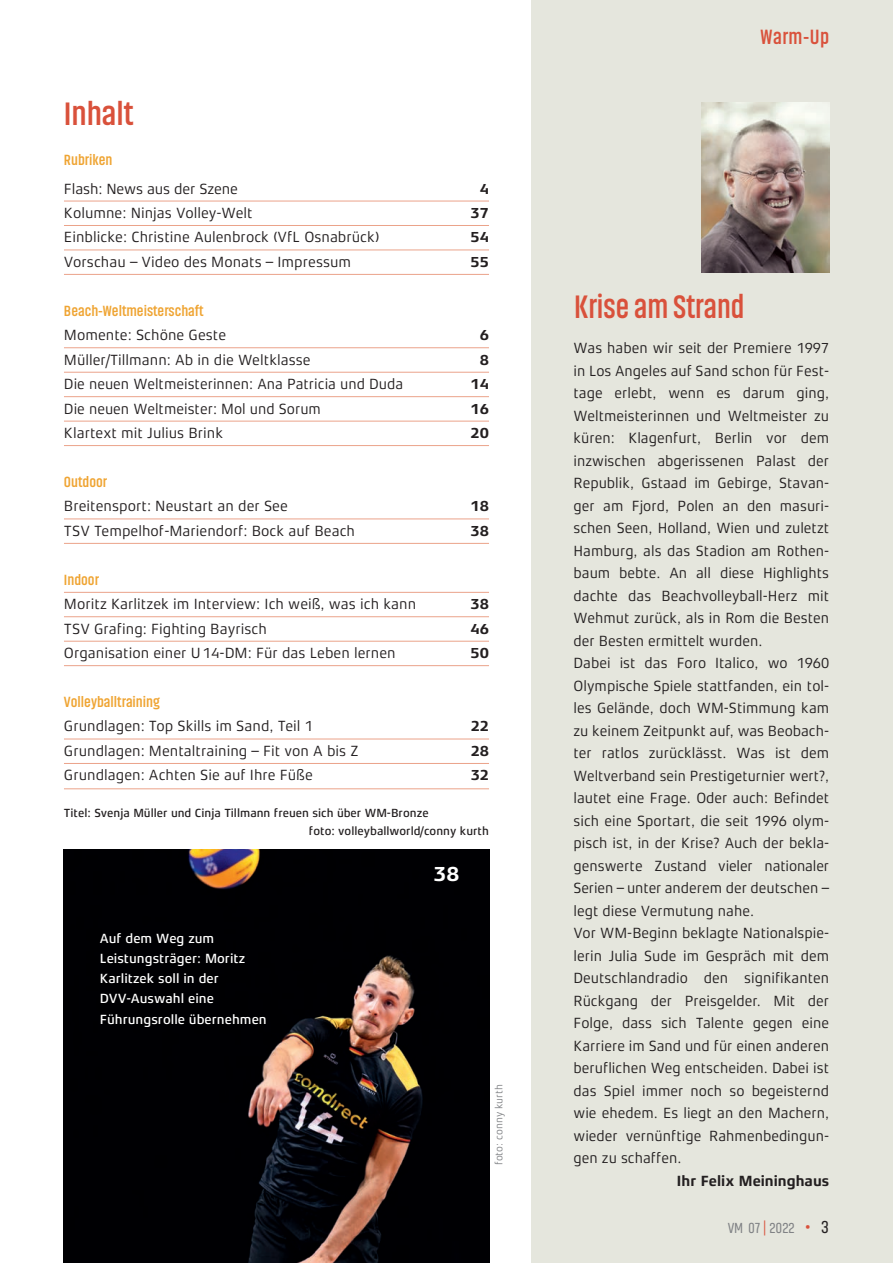
<style>
.page{position:relative;width:893px;height:1263px;background:#fff}
.page>*{position:absolute;margin:0;border:0;box-sizing:border-box;transform-origin:0 0}
.t1{font:700 33px "Akhand";color:#d9513b;scale:.91 1}
.t2{font:700 33px "Akhand";color:#d9513b}
.t3{font:700 21px "Akhand";letter-spacing:.025em;color:#d9513b;scale:.95 1}
.t4{font:700 21px "Xenois Sans Pro";color:#fff}
.t5{font:15px/22.5px "Xenois Sans Pro";color:#231f20}
.t6{font:700 15px "Akhand";color:#efa432}
.t7{font:700 15px "Xenois Sans Pro";color:#231f20}
.t8{font:15px "Akhand";color:#808285}
.t9{font:500 13.5px/20.2px "Xenois Sans Pro";color:#fff}
.t10{font:500 12px/18.5px "Xenois Sans Pro";color:#231f20}
.t11{font:10.5px "Xenois Sans Pro";color:#808285}
.s1{color:#d9513b}
.s2{font-size:24px;color:#d9513b}
.s3{font-size:18px;color:#231f20}
</style>
<div class="page">
<div style="left:531px;top:0;width:362px;height:1263px;background:#e5e6dd"></div>
<img style="left:702px;top:102px;width:127px;height:170px">
<hr style="left:64px;top:201px;width:425px;height:1px;background:#eba38a">
<hr style="left:64px;top:225px;width:425px;height:1px;background:#eba38a">
<hr style="left:64px;top:250px;width:425px;height:1px;background:#eba38a">
<hr style="left:64px;top:274px;width:425px;height:1px;background:#eba38a">
<hr style="left:64px;top:347px;width:425px;height:1px;background:#eba38a">
<hr style="left:64px;top:372px;width:425px;height:1px;background:#eba38a">
<hr style="left:64px;top:396px;width:425px;height:1px;background:#eba38a">
<hr style="left:64px;top:421px;width:425px;height:1px;background:#eba38a">
<hr style="left:64px;top:445px;width:425px;height:1px;background:#eba38a">
<hr style="left:64px;top:518px;width:425px;height:1px;background:#eba38a">
<hr style="left:64px;top:543px;width:425px;height:1px;background:#eba38a">
<hr style="left:64px;top:592px;width:425px;height:1px;background:#eba38a">
<hr style="left:64px;top:616px;width:425px;height:1px;background:#eba38a">
<hr style="left:64px;top:641px;width:425px;height:1px;background:#eba38a">
<hr style="left:64px;top:665px;width:425px;height:1px;background:#eba38a">
<hr style="left:64px;top:739px;width:425px;height:1px;background:#eba38a">
<hr style="left:64px;top:763px;width:425px;height:1px;background:#eba38a">
<hr style="left:64px;top:788px;width:425px;height:1px;background:#eba38a">
<img style="left:64px;top:849px;width:425px;height:414px">
<h1 class="t2" style="left:64px;top:100px;width:71px">Inhalt</h1>
<p class="t6" style="left:64px;top:154px;width:50px">Rubriken</p>
<p class="t5" style="left:64px;top:179px;width:176px">Flash: News aus der Szene</p>
<p class="t7" style="left:480px;top:180px;width:11px">4</p>
<p class="t5" style="left:64px;top:203px;width:190px">Kolumne: Ninjas Volley-Welt</p>
<p class="t7" style="left:470px;top:204px;width:20px">37</p>
<p class="t5" style="left:64px;top:227px;width:317px">Einblicke: Christine Aulenbrock (VfL Osnabrück)</p>
<p class="t7" style="left:470px;top:228px;width:20px">54</p>
<p class="t5" style="left:64px;top:252px;width:289px">Vorschau – Video des Monats – Impressum</p>
<p class="t7" style="left:470px;top:253px;width:20px">55</p>
<p class="t6" style="left:64px;top:305px;width:141px">Beach-Weltmeisterschaft</p>
<p class="t5" style="left:64px;top:325px;width:164px">Momente: Schöne Geste</p>
<p class="t7" style="left:480px;top:326px;width:11px">6</p>
<p class="t5" style="left:64px;top:350px;width:248px">Müller/Tillmann: Ab in die Weltklasse</p>
<p class="t7" style="left:480px;top:351px;width:11px">8</p>
<p class="t5" style="left:64px;top:374px;width:341px">Die neuen Weltmeisterinnen: Ana Patricia und Duda</p>
<p class="t7" style="left:470px;top:375px;width:20px">14</p>
<p class="t5" style="left:64px;top:399px;width:258px">Die neuen Weltmeister: Mol und Sorum</p>
<p class="t7" style="left:470px;top:400px;width:20px">16</p>
<p class="t5" style="left:64px;top:423px;width:161px">Klartext mit Julius Brink</p>
<p class="t7" style="left:470px;top:424px;width:20px">20</p>
<p class="t6" style="left:64px;top:476px;width:45px">Outdoor</p>
<p class="t5" style="left:64px;top:496px;width:225px">Breitensport: Neustart an der See</p>
<p class="t7" style="left:470px;top:497px;width:20px">18</p>
<p class="t5" style="left:64px;top:521px;width:293px">TSV Tempelhof-Mariendorf: Bock auf Beach</p>
<p class="t7" style="left:470px;top:522px;width:20px">38</p>
<p class="t6" style="left:64px;top:574px;width:37px">Indoor</p>
<p class="t5" style="left:64px;top:594px;width:354px">Moritz Karlitzek im Interview: Ich weiß, was ich kann</p>
<p class="t7" style="left:470px;top:595px;width:20px">38</p>
<p class="t5" style="left:64px;top:619px;width:205px">TSV Grafing: Fighting Bayrisch</p>
<p class="t7" style="left:470px;top:620px;width:20px">46</p>
<p class="t5" style="left:64px;top:643px;width:333px">Organisation einer U 14-DM: Für das Leben lernen</p>
<p class="t7" style="left:470px;top:644px;width:20px">50</p>
<p class="t6" style="left:64px;top:696px;width:97px">Volleyballtraining</p>
<p class="t5" style="left:64px;top:716px;width:251px">Grundlagen: Top Skills im Sand, Teil 1</p>
<p class="t7" style="left:471px;top:717px;width:20px">22</p>
<p class="t5" style="left:64px;top:741px;width:296px">Grundlagen: Mentaltraining – Fit von A bis Z</p>
<p class="t7" style="left:471px;top:742px;width:20px">28</p>
<p class="t5" style="left:64px;top:765px;width:250px">Grundlagen: Achten Sie auf Ihre Füße</p>
<p class="t7" style="left:471px;top:766px;width:20px">32</p>
<p class="t10" style="left:309px;top:805px;width:182px;text-indent:-245px">Titel: Svenja Müller und Cinja Tillmann freuen sich über WM-Bronze<br>foto: volleyballworld/conny kurth</p>
<p class="t9" style="left:100px;top:929px;width:169px">Auf dem Weg zum<br>Leistungsträger: Moritz<br>Karlitzek soll in der<br>DVV-Auswahl eine<br>Führungsrolle übernehmen</p>
<h2 class="t4" style="left:434px;top:861px;width:27px">38</h2>
<p class="t11" style="left:495px;top:1165px;width:83px;rotate:-90deg">foto: conny kurth</p>
<h2 class="t3" style="left:760px;top:29px;width:74px">Warm-Up</h2>
<h1 class="t1" style="left:574px;top:294px;width:189px">Krise am Strand</h1>
<p class="t5" style="left:573px;top:338px;width:257px">Was haben wir seit der Premiere 1997 in Los Angeles auf Sand schon für Fest&shy;tage erlebt, wenn es darum ging, Weltmeisterinnen und Weltmeister zu küren: Klagenfurt, Berlin vor dem inzwischen abgerissenen Palast der Republik, Gstaad im Gebirge, Stavan&shy;ger am Fjord, Polen an den masuri&shy;schen Seen, Holland, Wien und zuletzt Hamburg, als das Stadion am Rothen&shy;baum bebte. An all diese Highlights dachte das Beachvolleyball-Herz mit Wehmut zurück, als in Rom die Besten der Besten ermittelt wurden.<br>Dabei ist das Foro Italico, wo 1960<br>Olympische Spiele stattfanden, ein tol&shy;les Gelände, doch WM-Stimmung kam zu keinem Zeitpunkt auf, was Beobach&shy;ter ratlos zurücklässt. Was ist dem Weltverband sein Prestigeturnier wert?, lautet eine Frage. Oder auch: Befindet sich eine Sportart, die seit 1996 olym&shy;pisch ist, in der Krise? Auch der bekla&shy;genswerte Zustand vieler nationaler Serien – unter anderem der deutschen – legt diese Vermutung nahe.<br>Vor WM-Beginn beklagte Nationalspie&shy;lerin Julia Sude im Gespräch mit dem Deutschlandradio den signifikanten Rückgang der Preisgelder. Mit der Folge, dass sich Talente gegen eine Karriere im Sand und für einen anderen beruflichen Weg entscheiden. Dabei ist das Spiel immer noch so begeisternd wie ehedem. Es liegt an den Machern, wieder vernünftige Rahmenbedingun&shy;gen zu schaffen.</p>
<p class="t7" style="left:677px;top:1172px;width:154px">Ihr Felix Meininghaus</p>
<p class="t8" style="left:728px;top:1219px;width:103px">VM 07 <span class="s1">|</span> 2022 <span class="s2">•</span> <span class="s3">3</span></p>
</div>
